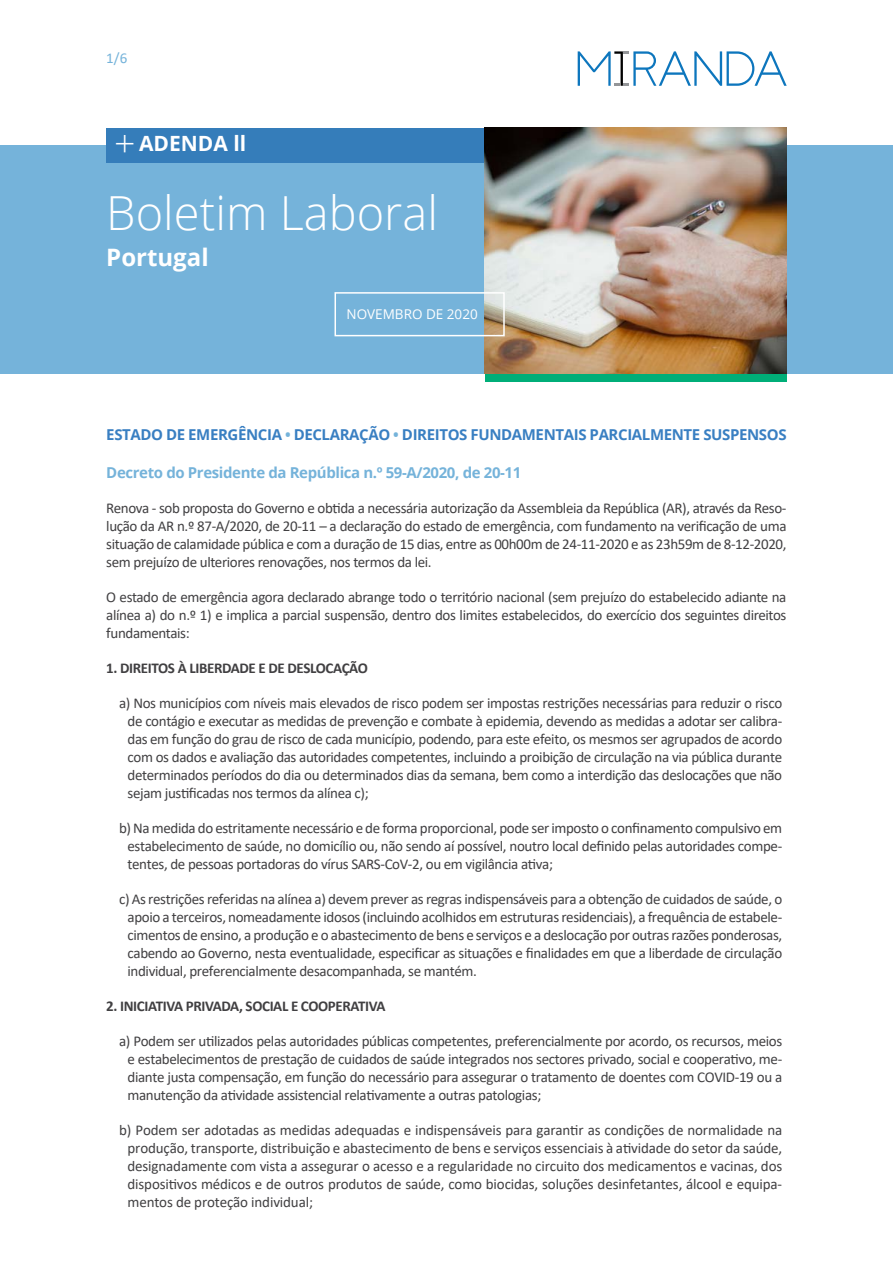
<style>
.page{position:relative;width:893px;height:1263px;background:#fff}
.page>*{position:absolute;margin:0;border:0;box-sizing:border-box;transform-origin:0 0}
.t1{font:300 46.95px "Open Sans";color:#fff}
.t2{font:700 24px "Open Sans";color:#fff}
.t3{font:700 21px "Open Sans";color:#fff}
.t4{font:15px/18px "Calibri";letter-spacing:-.025em;color:#414042;text-align:justify}
.t5{font:700 15px "Open Sans";letter-spacing:-.025em;color:#397fc2}
.t6{font:700 15px "Calibri";letter-spacing:-.025em;color:#414042}
.t7{font:700 15px "Open Sans";letter-spacing:-.025em;color:#75b3da}
.t8{font:15px "Calibri";color:#75b3da}
.t9{font:13.5px "Open Sans";color:#fff}
.s1{font-weight:300;font-size:37.5px}
.s2{color:#75b3da}
</style>
<div class="page">
<div style="left:0;top:146px;width:893px;height:228px;background:#75b3da"></div>
<svg style="left:578px;top:51px;width:209px;height:35px"></svg>
<div style="left:485px;top:374px;width:302px;height:8px;background:#00ae78"></div>
<div style="left:106px;top:128px;width:681px;height:34px;background:#357dba"></div>
<img style="left:485px;top:128px;width:302px;height:246px">
<div style="left:334px;top:292px;width:171px;height:44px;border:2px solid #fff"></div>
<p class="t8" style="left:106px;top:47px;width:22px">1/6</p>
<h3 class="t3" style="left:114px;top:129px;width:134px"><span class="s1">+</span> ADENDA ll</h3>
<h1 class="t1" style="left:106px;top:180px;width:333px">Boletim Laboral</h1>
<h2 class="t2" style="left:106px;top:240px;width:104px">portugal</h2>
<p class="t9" style="left:346px;top:305px;width:133px">NOVEMBRO DE 2020</p>
<p class="t5" style="left:106px;top:424px;width:682px">ESTADO DE EMERGÊNCIA <span class="s2">•</span> DECLARAÇÃO <span class="s2">•</span> DIREITOS FUNDAMENTAIS PARCIALMENTE SUSPENSOS</p>
<p class="t7" style="left:106px;top:462px;width:417px">Decreto do Presidente da República n.º 59-A/2020, de 20-11</p>
<p class="t4" style="left:106px;top:499px;width:682px">Renova - sob proposta do Governo e obtida a necessária autorização da Assembleia da República (AR), através da Reso&shy;lução da AR n.º 87-A/2020, de 20-11 – a declaração do estado de emergência, com fundamento na verificação de uma situação de calamidade pública e com a duração de 15 dias, entre as 00h00m de 24-11-2020 e as 23h59m de 8-12-2020, sem prejuízo de ulteriores renovações, nos termos da lei.</p>
<p class="t4" style="left:106px;top:588px;width:682px">O estado de emergência agora declarado abrange todo o território nacional (sem prejuízo do estabelecido adiante na alínea a) do n.º 1) e implica a parcial suspensão, dentro dos limites estabelecidos, do exercício dos seguintes direitos fundamentais:</p>
<p class="t6" style="left:106px;top:657px;width:263px">1. DIREITOS À LIBERDADE E DE DESLOCAÇÃO</p>
<p class="t4" style="left:128px;top:694px;width:656px;text-indent:-9px">a) Nos municípios com níveis mais elevados de risco podem ser impostas restrições necessárias para reduzir o risco de contágio e executar as medidas de prevenção e combate à epidemia, devendo as medidas a adotar ser calibra&shy;das em função do grau de risco de cada município, podendo, para este efeito, os mesmos ser agrupados de acordo com os dados e avaliação das autoridades competentes, incluindo a proibição de circulação na via pública durante determinados períodos do dia ou determinados dias da semana, bem como a interdição das deslocações que não sejam justificadas nos termos da alínea c);</p>
<p class="t4" style="left:128px;top:819px;width:656px;text-indent:-9px">b) Na medida do estritamente necessário e de forma proporcional, pode ser imposto o confinamento compulsivo em estabelecimento de saúde, no domicílio ou, não sendo aí possível, noutro local definido pelas autoridades compe&shy;tentes, de pessoas portadoras do vírus SARS-CoV-2, ou em vigilância ativa;</p>
<p class="t4" style="left:128px;top:890px;width:656px;text-indent:-9px">c) As restrições referidas na alínea a) devem prever as regras indispensáveis para a obtenção de cuidados de saúde, o apoio a terceiros, nomeadamente idosos (incluindo acolhidos em estruturas residenciais), a frequência de estabele&shy;cimentos de ensino, a produção e o abastecimento de bens e serviços e a deslocação por outras razões ponderosas, cabendo ao Governo, nesta eventualidade, especificar as situações e finalidades em que a liberdade de circulação individual, preferencialmente desacompanhada, se mantém.</p>
<p class="t6" style="left:106px;top:995px;width:281px">2. INICIATIVA PRIVADA, SOCIAL E COOPERATIVA</p>
<p class="t4" style="left:128px;top:1032px;width:656px;text-indent:-9px">a) Podem ser utilizados pelas autoridades públicas competentes, preferencialmente por acordo, os recursos, meios e estabelecimentos de prestação de cuidados de saúde integrados nos sectores privado, social e cooperativo, me&shy;diante justa compensação, em função do necessário para assegurar o tratamento de doentes com COVID-19 ou a manutenção da atividade assistencial relativamente a outras patologias;</p>
<p class="t4" style="left:128px;top:1121px;width:656px;text-indent:-9px">b) Podem ser adotadas as medidas adequadas e indispensáveis para garantir as condições de normalidade na produção, transporte, distribuição e abastecimento de bens e serviços essenciais à atividade do setor da saúde, designadamente com vista a assegurar o acesso e a regularidade no circuito dos medicamentos e vacinas, dos dispositivos médicos e de outros produtos de saúde, como biocidas, soluções desinfetantes, álcool e equipa&shy;mentos de proteção individual;</p>
</div>
